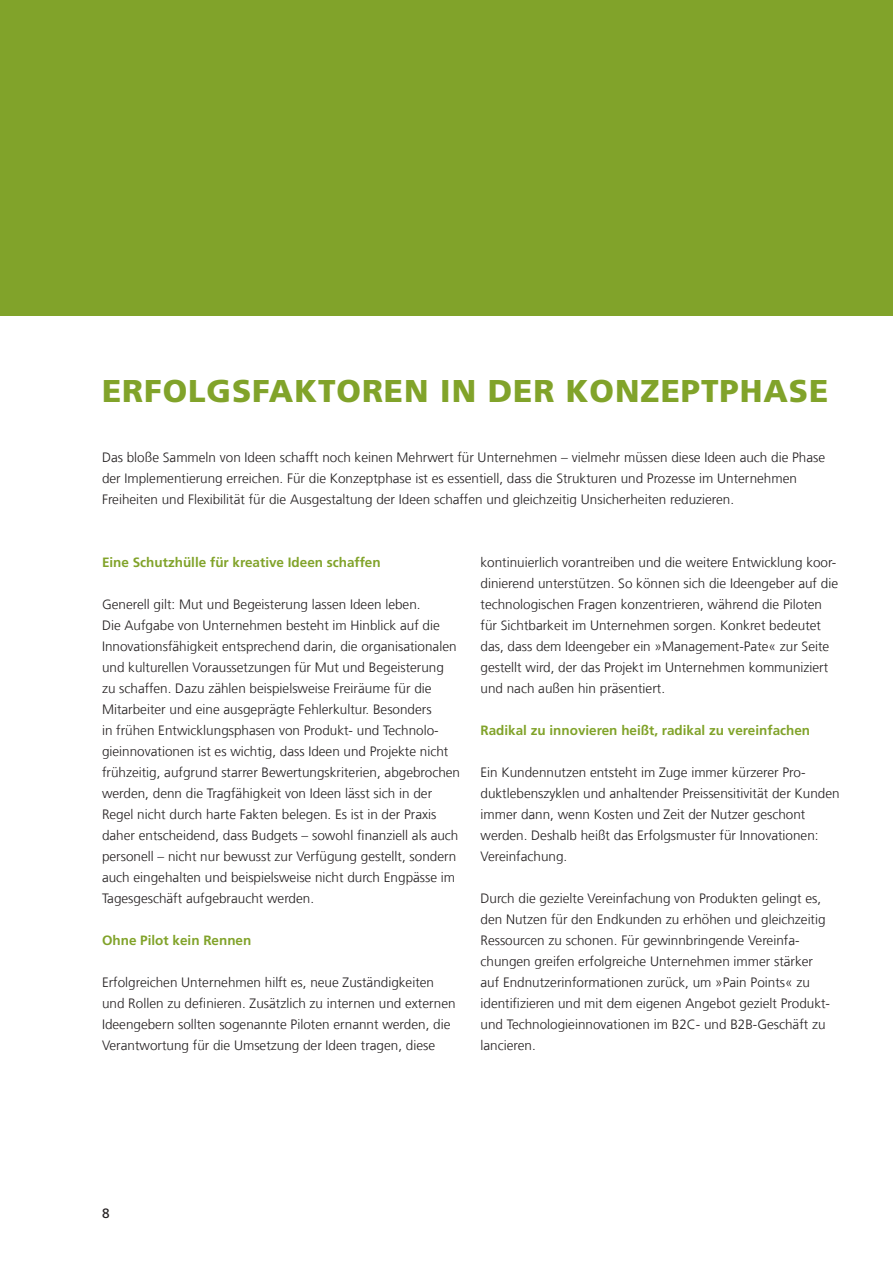
<style>
.page{position:relative;width:893px;height:1263px;background:#fff}
.page>*{position:absolute;margin:0;border:0;box-sizing:border-box;transform-origin:0 0}
._03_Standardüberschr{font:900 31.5px "Frutiger LT Com";letter-spacing:.03em;color:#81a32a}
._06_Fließtext{font:300 13.5px/21px "Frutiger LT Com";color:#231f20}
._07_Zwischenüberschr{font:700 13.5px "Frutiger LT Com";color:#81a32a}
.t1{font:13.5px "Frutiger LT Com";color:#231f20}
</style>
<div class="page">
<div style="left:0;top:0;width:893px;height:315px;background:#81a32a"></div>
<p class="_03_Standardüberschr" style="left:102px;top:372px;width:728px">ERFOLGSFAKTOREN IN DER KONZEPTPHASE</p>
<p class="_06_Fließtext" style="left:102px;top:447px;width:725px">Das bloße Sammeln von Ideen schafft noch keinen Mehrwert für Unternehmen – vielmehr müssen diese Ideen auch die Phase der Implementierung erreichen. Für die Konzeptphase ist es essentiell, dass die Strukturen und Prozesse im Unternehmen<br>Freiheiten und Flexibilität für die Ausgestaltung der Ideen schaffen und gleichzeitig Unsicherheiten reduzieren.</p>
<p class="_07_Zwischenüberschr" style="left:102px;top:554px;width:280px">Eine Schutzhülle für kreative Ideen schaffen</p>
<p class="_06_Fließtext" style="left:102px;top:594px;width:360px">Generell gilt: Mut und Begeisterung lassen Ideen leben.<br>Die Aufgabe von Unternehmen besteht im Hinblick auf die Innovationsfähigkeit entsprechend darin, die organisationalen und kulturellen Voraussetzungen für Mut und Begeisterung zu schaffen. Dazu zählen beispielsweise Freiräume für die Mitarbeiter und eine ausgeprägte Fehlerkultur. Besonders<br>in frühen Entwicklungsphasen von Produkt- und Technolo&shy;gieinnovationen ist es wichtig, dass Ideen und Projekte nicht frühzeitig, aufgrund starrer Bewertungskriterien, abgebrochen werden, denn die Tragfähigkeit von Ideen lässt sich in der Regel nicht durch harte Fakten belegen. Es ist in der Praxis daher entscheidend, dass Budgets – sowohl finanziell als auch personell – nicht nur bewusst zur Verfügung gestellt, sondern auch eingehalten und beispielsweise nicht durch Engpässe im Tagesgeschäft aufgebraucht werden.</p>
<p class="_07_Zwischenüberschr" style="left:102px;top:932px;width:151px">Ohne Pilot kein Rennen</p>
<p class="_06_Fließtext" style="left:102px;top:972px;width:355px">Erfolgreichen Unternehmen hilft es, neue Zuständigkeiten und Rollen zu definieren. Zusätzlich zu internen und externen Ideengebern sollten sogenannte Piloten ernannt werden, die Verantwortung für die Umsetzung der Ideen tragen, diese</p>
<p class="_06_Fließtext" style="left:480px;top:552px;width:359px">kontinuierlich vorantreiben und die weitere Entwicklung koor&shy;dinierend unterstützen. So können sich die Ideengeber auf die technologischen Fragen konzentrieren, während die Piloten für Sichtbarkeit im Unternehmen sorgen. Konkret bedeutet das, dass dem Ideengeber ein »Management-Pate« zur Seite gestellt wird, der das Projekt im Unternehmen kommuniziert und nach außen hin präsentiert.</p>
<p class="_07_Zwischenüberschr" style="left:480px;top:722px;width:331px">Radikal zu innovieren heißt, radikal zu vereinfachen</p>
<p class="_06_Fließtext" style="left:480px;top:762px;width:361px">Ein Kundennutzen entsteht im Zuge immer kürzerer Pro&shy;duktlebenszyklen und anhaltender Preissensitivität der Kunden immer dann, wenn Kosten und Zeit der Nutzer geschont werden. Deshalb heißt das Erfolgsmuster für Innovationen:<br>Vereinfachung.</p>
<p class="_06_Fließtext" style="left:480px;top:888px;width:351px">Durch die gezielte Vereinfachung von Produkten gelingt es, den Nutzen für den Endkunden zu erhöhen und gleichzeitig Ressourcen zu schonen. Für gewinnbringende Vereinfa&shy;chungen greifen erfolgreiche Unternehmen immer stärker auf Endnutzerinformationen zurück, um »Pain Points« zu identifizieren und mit dem eigenen Angebot gezielt Produkt&shy;und Technologieinnovationen im B2C- und B2B-Geschäft zu lancieren.</p>
<p class="t1" style="left:102px;top:1205px;width:9px">8</p>
</div>
